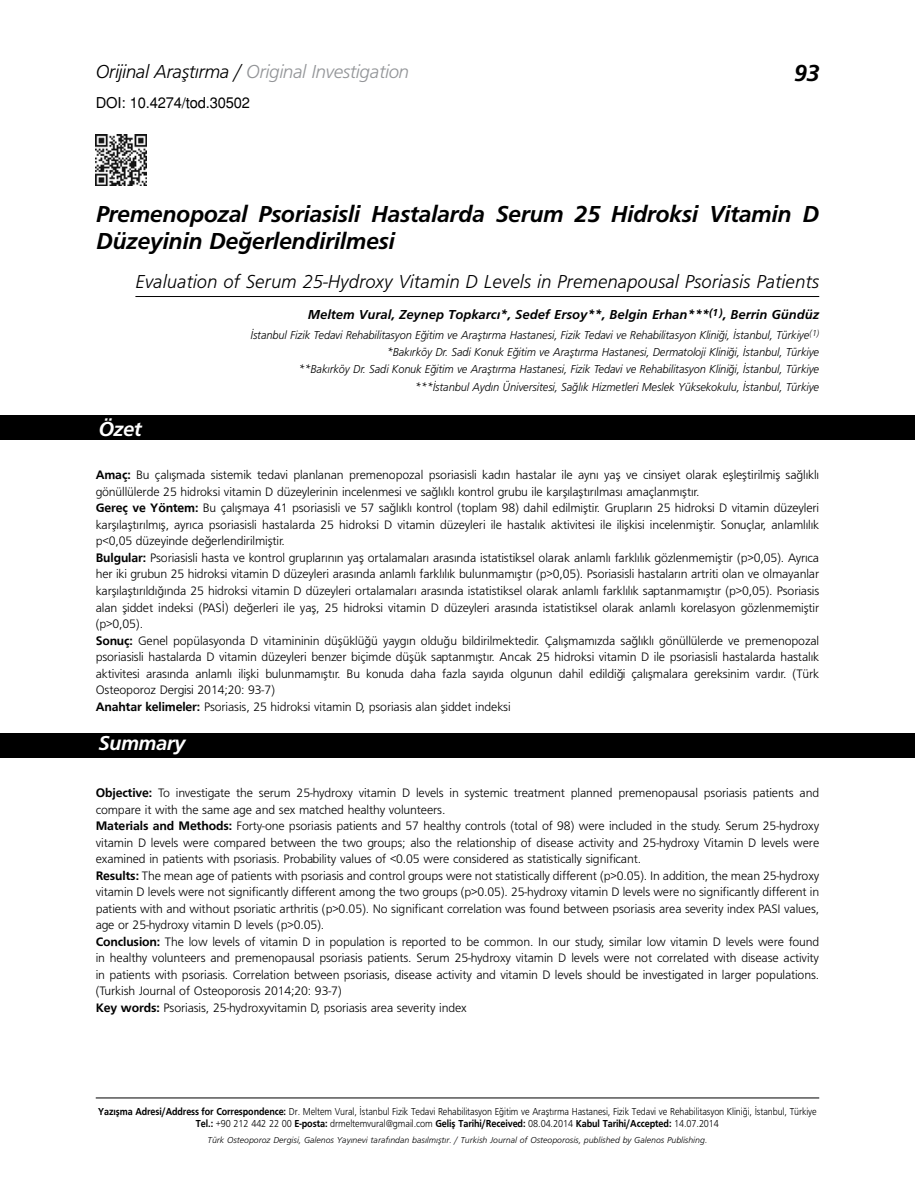
<style>
.page{position:relative;width:915px;height:1191px;background:#fff}
.page>*{position:absolute;margin:0;border:0;box-sizing:border-box;transform-origin:0 0}
.t1{font:24px/27px "Frugal Bold Italic Tr";letter-spacing:-.015em;color:#000}
.t2{font:21px "Frugal Bold Italic Tr";letter-spacing:-.025em;color:#fff}
.t3{font:19.5px "Frugal Italic Tr";color:#000}
.t4{font:19.5px "Frugal Italic Tr";letter-spacing:-.025em;color:#939598}
.t5{font:15px "Helvetica Normal Tr";letter-spacing:-.01em;color:#000}
.t6{font:13.5px "Frugal Bold Italic Tr";color:#000}
.t7{font:12.75px/16.5px "Frugal Normal Tr";letter-spacing:-.01em;color:#000}
.t8{font:12px/17.1px "Frugal Italic Tr";letter-spacing:-.01em;color:#000;text-align:right;scale:.95 1}
.t9{font:10.5px/12px "Frugal Normal Tr";letter-spacing:-.01em;color:#000;text-align:center;scale:.89 1}
.t10{font:9px "Frugal Italic Tr";color:#000}
.s1{color:#000}
.s2{font-family:"Frugal Bold Tr"}
</style>
<div class="page">
<div style="left:0;top:732px;width:914px;height:25px;background:#000"></div>
<hr style="left:135px;top:296px;width:684px;height:1px;background:#000">
<img style="left:96px;top:135px;width:51px;height:51px">
<div style="left:0;top:415px;width:914px;height:25px;background:#000"></div>
<hr style="left:96px;top:1097px;width:723px;height:1px;background:#000">
<h3 class="t4" style="left:96px;top:60px;width:315px"><span class="s1">Orijinal Araştırma /</span> Original Investigation</h3>
<p class="t5" style="left:96px;top:94px;width:156px">DOI: 10.4274/tod.30502</p>
<h1 class="t1" style="left:793px;top:59px;width:27px">93</h1>
<h1 class="t1" style="left:96px;top:200px;width:724px">Premenopozal Psoriasisli Hastalarda Serum 25 Hidroksi Vitamin D<br>Düzeyinin Değerlendirilmesi</h1>
<h3 class="t3" style="left:135px;top:270px;width:685px">Evaluation of Serum 25-Hydroxy Vitamin D Levels in Premenapousal Psoriasis Patients</h3>
<h2 class="t2" style="left:98px;top:417px;width:45px">Özet</h2>
<p class="t6" style="left:308px;top:307px;width:512px">Meltem Vural, Zeynep Topkarcı*, Sedef Ersoy**, Belgin Erhan***<sup>(1)</sup>, Berrin Gündüz</p>
<p class="t8" style="left:250px;top:326px;width:600px">İstanbul Fizik Tedavi Rehabilitasyon Eğitim ve Araştırma Hastanesi, Fizik Tedavi ve Rehabilitasyon Kliniği, İstanbul, Türkiye<sup>(1) </sup>*Bakırköy Dr. Sadi Konuk Eğitim ve Araştırma Hastanesi, Dermatoloji Kliniği, İstanbul, Türkiye<br>**Bakırköy Dr. Sadi Konuk Eğitim ve Araştırma Hastanesi, Fizik Tedavi ve Rehabilitasyon Kliniği, İstanbul, Türkiye ***İstanbul Aydın Üniversitesi, Sağlık Hizmetleri Meslek Yüksekokulu, İstanbul, Türkiye</p>
<p class="t7" style="left:96px;top:467px;width:724px"><span class="s2">Amaç:</span> Bu çalışmada sistemik tedavi planlanan premenopozal psoriasisli kadın hastalar ile aynı yaş ve cinsiyet olarak eşleştirilmiş sağlıklı gönüllülerde 25 hidroksi vitamin D düzeylerinin incelenmesi ve sağlıklı kontrol grubu ile karşılaştırılması amaçlanmıştır.<br><span class="s2">Gereç ve Yöntem:</span> Bu çalışmaya 41 psoriasisli ve 57 sağlıklı kontrol (toplam 98) dahil edilmiştir. Grupların 25 hidroksi D vitamin düzeyleri karşılaştırılmış, ayrıca psoriasisli hastalarda 25 hidroksi D vitamin düzeyleri ile hastalık aktivitesi ile ilişkisi incelenmiştir. Sonuçlar, anlamlılık p&lt;0,05 düzeyinde değerlendirilmiştir.<br><span class="s2">Bulgular:</span> Psoriasisli hasta ve kontrol gruplarının yaş ortalamaları arasında istatistiksel olarak anlamlı farklılık gözlenmemiştir (p&gt;0,05). Ayrıca her iki grubun 25 hidroksi vitamin D düzeyleri arasında anlamlı farklılık bulunmamıştır (p&gt;0,05). Psoriasisli hastaların artriti olan ve olmayanlar karşılaştırıldığında 25 hidroksi vitamin D düzeyleri ortalamaları arasında istatistiksel olarak anlamlı farklılık saptanmamıştır (p&gt;0,05). Psoriasis alan şiddet indeksi (PASİ) değerleri ile yaş, 25 hidroksi vitamin D düzeyleri arasında istatistiksel olarak anlamlı korelasyon gözlenmemiştir (p&gt;0,05).<br><span class="s2">Sonuç:</span> Genel popülasyonda D vitamininin düşüklüğü yaygın olduğu bildirilmektedir. Çalışmamızda sağlıklı gönüllülerde ve premenopozal psoriasisli hastalarda D vitamin düzeyleri benzer biçimde düşük saptanmıştır. Ancak 25 hidroksi vitamin D ile psoriasisli hastalarda hastalık aktivitesi arasında anlamlı ilişki bulunmamıştır. Bu konuda daha fazla sayıda olgunun dahil edildiği çalışmalara gereksinim vardır. (Türk Osteoporoz Dergisi 2014;20: 93-7)<br><span class="s2">Anahtar kelimeler:</span> Psoriasis, 25 hidroksi vitamin D, psoriasis alan şiddet indeksi</p>
<h2 class="t2" style="left:98px;top:731px;width:88px">Summary</h2>
<p class="t7" style="left:96px;top:784px;width:724px"><span class="s2">Objective:</span> To investigate the serum 25-hydroxy vitamin D levels in systemic treatment planned premenopausal psoriasis patients and compare it with the same age and sex matched healthy volunteers.<br><span class="s2">Materials and Methods:</span> Forty-one psoriasis patients and 57 healthy controls (total of 98) were included in the study. Serum 25-hydroxy vitamin D levels were compared between the two groups; also the relationship of disease activity and 25-hydroxy Vitamin D levels were examined in patients with psoriasis. Probability values of &lt;0.05 were considered as statistically significant.<br><span class="s2">Results:</span> The mean age of patients with psoriasis and control groups were not statistically different (p&gt;0.05). In addition, the mean 25-hydroxy vitamin D levels were not significantly different among the two groups (p&gt;0.05). 25-hydroxy vitamin D levels were no significantly different in patients with and without psoriatic arthritis (p&gt;0.05). No significant correlation was found between psoriasis area severity index PASI values, age or 25-hydroxy vitamin D levels (p&gt;0.05).<br><span class="s2">Conclusion:</span> The low levels of vitamin D in population is reported to be common. In our study, similar low vitamin D levels were found in healthy volunteers and premenopausal psoriasis patients. Serum 25-hydroxy vitamin D levels were not correlated with disease activity in patients with psoriasis. Correlation between psoriasis, disease activity and vitamin D levels should be investigated in larger populations. (Turkish Journal of Osteoporosis 2014;20: 93-7)<br><span class="s2">Key words:</span> Psoriasis, 25-hydroxyvitamin D, psoriasis area severity index</p>
<p class="t9" style="left:98px;top:1105px;width:808px"><span class="s2">Yaz›flma Adresi/Address for Correspondence:</span> Dr. Meltem Vural, İstanbul Fizik Tedavi Rehabilitasyon Eğitim ve Araştırma Hastanesi, Fizik Tedavi ve Rehabilitasyon Kliniği, İstanbul, Türkiye<br><span class="s2">Tel.:</span> +90 212 442 22 00 <span class="s2">E-posta:</span> drmeltemvural@gmail.com <span class="s2">Geliş Tarihi/Received:</span> 08.04.2014 <span class="s2">Kabul Tarihi/Accepted:</span> 14.07.2014</p>
<p class="t10" style="left:207px;top:1134px;width:501px">Türk Osteoporoz Dergisi, Galenos Yayınevi taraf›ndan bas›lm›flt›r. / Turkish Journal of Osteoporosis, published by Galenos Publishing.</p>
</div>
